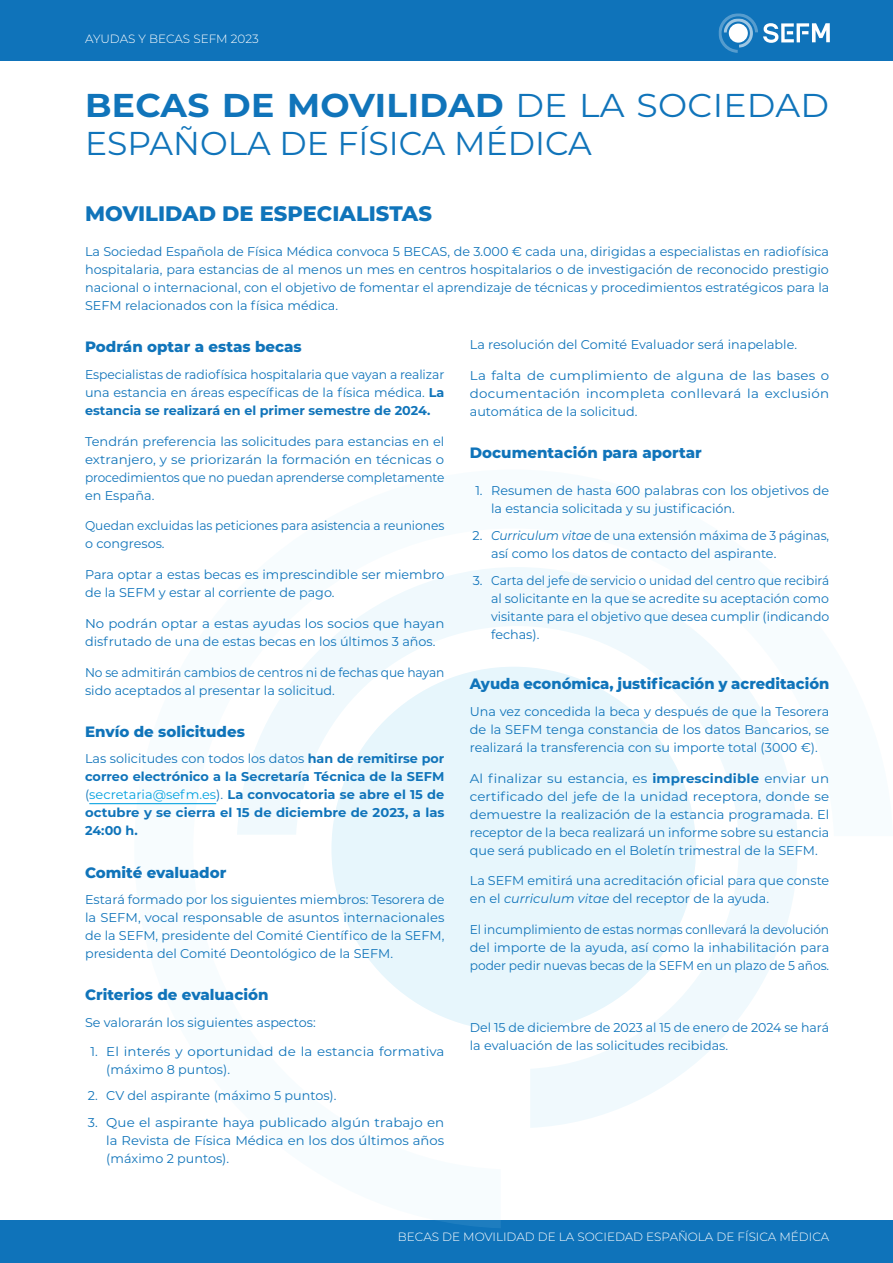
<style>
.page{position:relative;width:893px;height:1263px;background:#fff}
.page>*{position:absolute;margin:0;border:0;box-sizing:border-box;transform-origin:0 0}
.t1{font:33px/37.5px "Montserrat";color:#1074ba;scale:1.05 1}
.t2{font:800 21px "Montserrat";color:#1074ba}
.t3{font:800 15px "Montserrat";color:#1074ba}
.t4{font:12.75px/18px "Montserrat";color:#1074ba;text-align:justify}
.t5{font:12.75px/18px "Montserrat";color:#1074ba;text-align:justify;scale:1.05 1}
.t6{font:700 12.75px/18px "Montserrat";letter-spacing:.005em;color:#1074ba;text-align:justify}
.t7{font:12.75px/18px "Montserrat";color:#1074ba;scale:.96 1}
.t8{font:12.75px/18px "Montserrat";color:#1074ba;text-align:justify;scale:.95 1}
.t9{font:300 12px "Montserrat";color:#fff}
.s1{font-weight:700}
.s2{font-weight:400}
.s3{font-weight:400;color:#00a1e0}
.s4{font-style:italic}
</style>
<div class="page">
<div style="left:0;top:1220px;width:893px;height:43px;background:#0f73ba"></div>
<div style="left:0;top:0;width:893px;height:60px;background:#0f73ba"></div>
<svg style="left:237px;top:567px;width:561px;height:561px"></svg>
<svg style="left:718px;top:13px;width:112px;height:40px"></svg>
<hr style="left:89px;top:803px;width:127px;height:1px;background:#00a1e0">
<p class="t9" style="left:85px;top:31px;width:175px">AYUDAS Y BECAS SEFM 2023</p>
<h1 class="t1" style="left:85px;top:85px;width:710px"><span class="s1">BECAS DE MOVILIDAD</span> DE LA SOCIEDAD<br>ESPAÑOLA DE FÍSICA MÉDICA</h1>
<h2 class="t2" style="left:85px;top:198px;width:348px">MOVILIDAD DE ESPECIALISTAS</h2>
<p class="t4" style="left:85px;top:242px;width:746px">La Sociedad Española de Física Médica convoca 5 BECAS, de 3.000 € cada una, dirigidas a especialistas en radiofísica hospitalaria, para estancias de al menos un mes en centros hospitalarios o de investigación de reconocido prestigio nacional o internacional, con el objetivo de fomentar el aprendizaje de técnicas y procedimientos estratégicos para la SEFM relacionados con la física médica.</p>
<p class="t3" style="left:85px;top:336px;width:218px">Podrán optar a estas becas</p>
<p class="t4" style="left:85px;top:365px;width:361px">Especialistas de radiofísica hospitalaria que vayan a realizar una estancia en áreas específicas de la física médica. <span class="s1">La estancia se realizará en el primer semestre de 2024.</span></p>
<p class="t4" style="left:85px;top:432px;width:361px">Tendrán preferencia las solicitudes para estancias en el extranjero, y se priorizarán la formación en técnicas o procedimientos que no puedan aprenderse completamente en España.</p>
<p class="t7" style="left:85px;top:516px;width:376px">Quedan excluidas las peticiones para asistencia a reuniones o congresos.</p>
<p class="t4" style="left:85px;top:565px;width:361px">Para optar a estas becas es imprescindible ser miembro de la SEFM y estar al corriente de pago.</p>
<p class="t5" style="left:85px;top:614px;width:344px">No podrán optar a estas ayudas los socios que hayan disfrutado de una de estas becas en los últimos 3 años.</p>
<p class="t7" style="left:85px;top:663px;width:376px">No se admitirán cambios de centros ni de fechas que hayan sido aceptados al presentar la solicitud.</p>
<p class="t3" style="left:85px;top:720px;width:161px">Envío de solicitudes</p>
<p class="t6" style="left:85px;top:749px;width:361px"><span class="s2">Las solicitudes con todos los datos</span> han de remitirse por correo electrónico a la Secretaría Técnica de la SEFM <span class="s2">(</span><span class="s3">secretaria@sefm.es</span><span class="s2">).</span> La convocatoria se abre el 15 de octubre y se cierra el 15 de diciembre de 2023, a las 24:00 h.</p>
<p class="t3" style="left:85px;top:861px;width:143px">Comité evaluador</p>
<p class="t4" style="left:85px;top:890px;width:361px">Estará formado por los siguientes miembros: Tesorera de la SEFM, vocal responsable de asuntos internacionales de la SEFM, presidente del Comité Científico de la SEFM, presidenta del Comité Deontológico de la SEFM.</p>
<p class="t3" style="left:85px;top:984px;width:185px">Criterios de evaluación</p>
<p class="t4" style="left:85px;top:1013px;width:232px">Se valorarán los siguientes aspectos:</p>
<p class="t4" style="left:106px;top:1042px;width:340px;text-indent:-16px">1. El interés y oportunidad de la estancia formativa (máximo 8 puntos).</p>
<p class="t4" style="left:88px;top:1086px;width:250px">2. CV del aspirante (máximo 5 puntos).</p>
<p class="t4" style="left:106px;top:1113px;width:339px;text-indent:-18px">3. Que el aspirante haya publicado algún trabajo en la Revista de Física Médica en los dos últimos años (máximo 2 puntos).</p>
<p class="t4" style="left:470px;top:335px;width:329px">La resolución del Comité Evaluador será inapelable.</p>
<p class="t5" style="left:470px;top:366px;width:344px">La falta de cumplimiento de alguna de las bases o documentación incompleta conllevará la exclusión automática de la solicitud.</p>
<p class="t3" style="left:470px;top:442px;width:233px">Documentación para aportar</p>
<p class="t4" style="left:491px;top:481px;width:340px;text-indent:-16px">1. Resumen de hasta 600 palabras con los objetivos de la estancia solicitada y su justificación.</p>
<p class="t4" style="left:491px;top:526px;width:339px;text-indent:-19px">2. <span class="s4">Curriculum vitae</span> de una extensión máxima de 3 páginas, así como los datos de contacto del aspirante.</p>
<p class="t4" style="left:491px;top:570px;width:340px;text-indent:-18px">3. Carta del jefe de servicio o unidad del centro que recibirá al solicitante en la que se acredite su aceptación como visitante para el objetivo que desea cumplir (indicando fechas).</p>
<p class="t3" style="left:470px;top:673px;width:361px">Ayuda económica, justificación y acreditación</p>
<p class="t4" style="left:470px;top:702px;width:361px">Una vez concedida la beca y después de que la Tesorera de la SEFM tenga constancia de los datos Bancarios, se realizará la transferencia con su importe total (3000 €).</p>
<p class="t5" style="left:470px;top:768px;width:344px">Al finalizar su estancia, es <span class="s1">imprescindible</span> enviar un certificado del jefe de la unidad receptora, donde se demuestre la realización de la estancia programada. El receptor de la beca realizará un informe sobre su estancia que será publicado en el Boletín trimestral de la SEFM.</p>
<p class="t4" style="left:470px;top:871px;width:361px">La SEFM emitirá una acreditación oficial para que conste en el <span class="s4">curriculum vitae</span> del receptor de la ayuda.</p>
<p class="t8" style="left:470px;top:920px;width:380px">El incumplimiento de estas normas conllevará la devolución del importe de la ayuda, así como la inhabilitación para poder pedir nuevas becas de la SEFM en un plazo de 5 años.</p>
<p class="t4" style="left:470px;top:1018px;width:361px">Del 15 de diciembre de 2023 al 15 de enero de 2024 se hará la evaluación de las solicitudes recibidas.</p>
<p class="t9" style="left:398px;top:1228px;width:433px">BECAS DE MOVILIDAD DE LA SOCIEDAD ESPAÑOLA DE FÍSICA MÉDICA</p>
</div>
